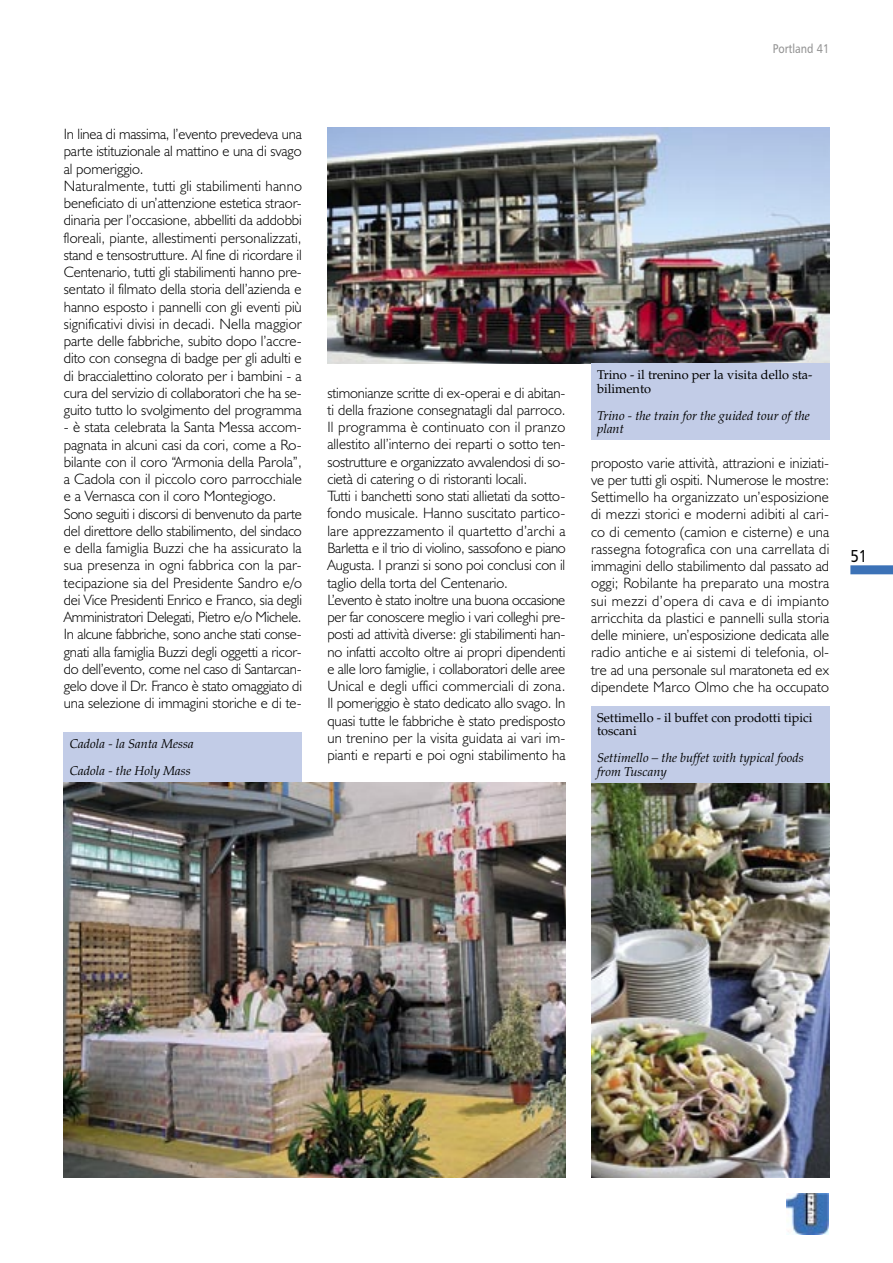
<style>
.page{position:relative;width:893px;height:1263px;background:#fff}
.page>*{position:absolute;margin:0;border:0;box-sizing:border-box;transform-origin:0 0}
.t1{font:17.25px "Humanist 777 BT Roman B";color:#000;scale:.85 1}
.t2{font:300 15px/17.2px "Humanist 521 BT";letter-spacing:-.005em;color:#000}
.t3{font:italic 12.75px/13.5px "Palatino";color:#000}
.t4{font:12.75px/13.5px "Palatino";color:#000}
.t5{font:12.6px "Humanist 777 BT Roman B";color:#939393;scale:.85 1}
</style>
<div class="page">
<div style="left:850px;top:565px;width:43px;height:9px;background:#3c72b7"></div>
<img style="left:787px;top:1193px;width:41px;height:42px">
<img style="left:327px;top:128px;width:502px;height:236px">
<div style="left:591px;top:364px;width:238px;height:76px;background:#c2cce7"></div>
<img style="left:591px;top:782px;width:238px;height:396px">
<div style="left:591px;top:706px;width:238px;height:76px;background:#c2cce7"></div>
<img style="left:64px;top:782px;width:502px;height:396px">
<div style="left:64px;top:732px;width:238px;height:50px;background:#c2cce7"></div>
<p class="t5" style="left:773px;top:40px;width:68px">Portland 41</p>
<p class="t2" style="left:64px;top:125px;width:240px">In linea di massima, l’evento prevedeva una parte istituzionale al mattino e una di svago al pomeriggio.<br>Naturalmente, tutti gli stabilimenti hanno beneficiato di un’attenzione estetica straor&shy;dinaria per l’occasione, abbelliti da addobbi floreali, piante, allestimenti personalizzati, stand e tensostrutture. Al fine di ricordare il Centenario, tutti gli stabilimenti hanno pre&shy;sentato il filmato della storia dell’azienda e hanno esposto i pannelli con gli eventi più significativi divisi in decadi. Nella maggior parte delle fabbriche, subito dopo l’accre&shy;dito con consegna di badge per gli adulti e di braccialettino colorato per i bambini - a cura del servizio di collaboratori che ha se&shy;guito tutto lo svolgimento del programma</p>
<p class="t2" style="left:64px;top:418px;width:240px">- è stata celebrata la Santa Messa accom&shy;pagnata in alcuni casi da cori, come a Ro&shy;bilante con il coro “Armonia della Parola”, a Cadola con il piccolo coro parrocchiale e a Vernasca con il coro Montegiogo.<br>Sono seguiti i discorsi di benvenuto da parte del direttore dello stabilimento, del sindaco e della famiglia Buzzi che ha assicurato la sua presenza in ogni fabbrica con la par&shy;tecipazione sia del Presidente Sandro e/o dei Vice Presidenti Enrico e Franco, sia degli Amministratori Delegati, Pietro e/o Michele.<br>In alcune fabbriche, sono anche stati conse&shy;gnati alla famiglia Buzzi degli oggetti a ricor&shy;do dell’evento, come nel caso di Santarcan&shy;gelo dove il Dr. Franco è stato omaggiato di una selezione di immagini storiche e di te-</p>
<p class="t3" style="left:70px;top:730px;width:125px;line-height:27px">Cadola - la Santa Messa<br>Cadola - the Holy Mass</p>
<p class="t2" style="left:327px;top:384px;width:240px">stimonianze scritte di ex-operai e di abitan&shy;ti della frazione consegnatagli dal parroco.<br>Il programma è continuato con il pranzo allestito all’interno dei reparti o sotto ten&shy;sostrutture e organizzato avvalendosi di so&shy;cietà di catering o di ristoranti locali.<br>Tutti i banchetti sono stati allietati da sotto&shy;fondo musicale. Hanno suscitato partico&shy;lare apprezzamento il quartetto d’archi a Barletta e il trio di violino, sassofono e piano Augusta. I pranzi si sono poi conclusi con il taglio della torta del Centenario.<br>L’evento è stato inoltre una buona occasione per far conoscere meglio i vari colleghi pre&shy;posti ad attività diverse: gli stabilimenti han&shy;no infatti accolto oltre ai propri dipendenti e alle loro famiglie, i collaboratori delle aree Unical e degli uffici commerciali di zona.<br>Il pomeriggio è stato dedicato allo svago. In quasi tutte le fabbriche è stato predisposto un trenino per la visita guidata ai vari im&shy;pianti e reparti e poi ogni stabilimento ha</p>
<p class="t4" style="left:597px;top:368px;width:217px">Trino - il trenino per la visita dello sta&shy;bilimento</p>
<p class="t3" style="left:597px;top:409px;width:214px">Trino - the train for the guided tour of the plant</p>
<p class="t2" style="left:591px;top:453px;width:240px;text-align:justify">proposto varie attività, attrazioni e iniziati&shy;ve per tutti gli ospiti. Numerose le mostre:<br>Settimello ha organizzato un’esposizione di mezzi storici e moderni adibiti al cari&shy;co di cemento (camion e cisterne) e una rassegna fotografica con una carrellata di immagini dello stabilimento dal passato ad oggi; Robilante ha preparato una mostra sui mezzi d’opera di cava e di impianto arricchita da plastici e pannelli sulla storia delle miniere, un’esposizione dedicata alle radio antiche e ai sistemi di telefonia, ol&shy;tre ad una personale sul maratoneta ed ex dipendete Marco Olmo che ha occupato</p>
<p class="t4" style="left:597px;top:711px;width:217px">Settimello - il buffet con prodotti tipici toscani</p>
<p class="t3" style="left:597px;top:751px;width:208px">Settimello – the buffet with typical foods from Tuscany</p>
<p class="t1" style="left:850px;top:546px;width:21px">51</p>
</div>
